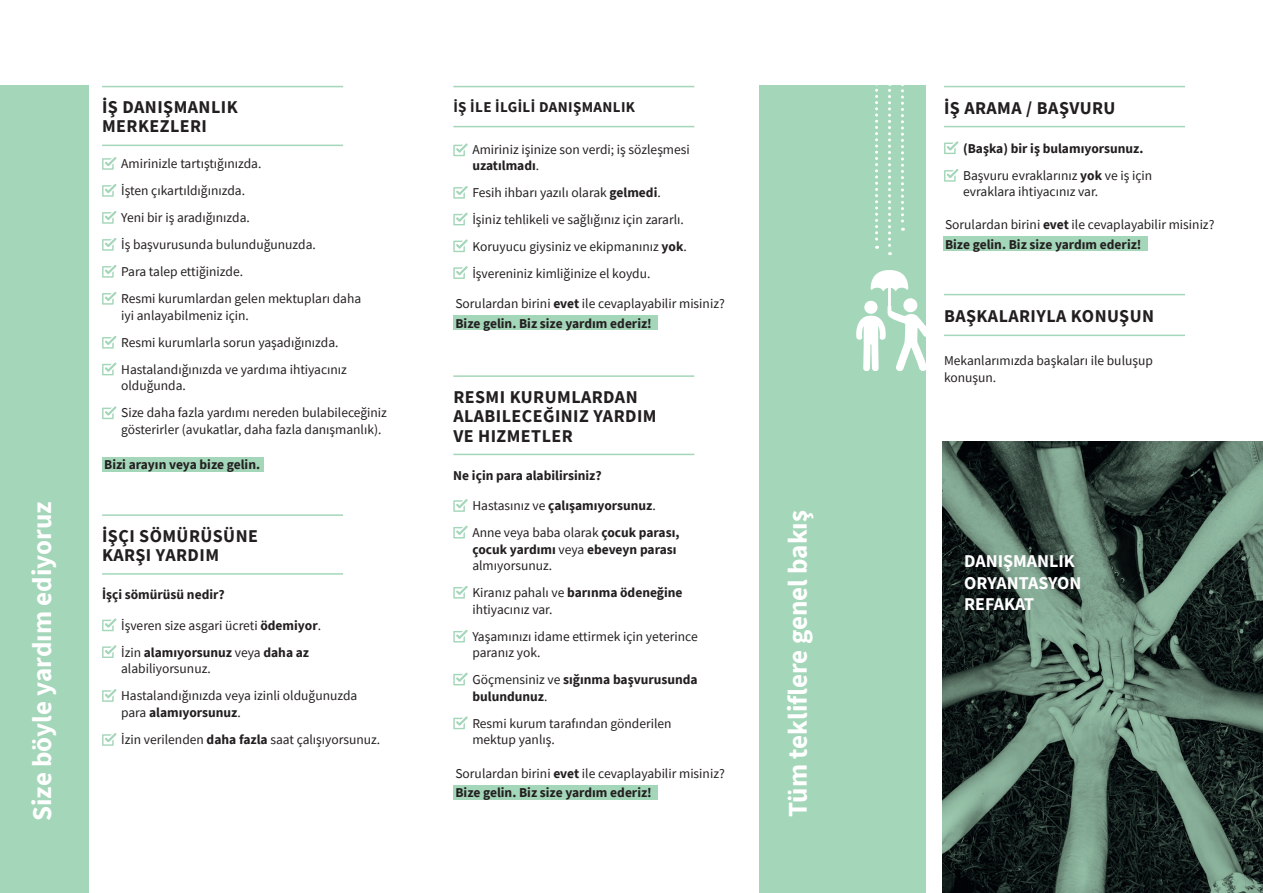
<style>
.page{position:relative;width:1263px;height:893px;background:#fff}
.page>*{position:absolute;margin:0;border:0;box-sizing:border-box;transform-origin:0 0}
.t1{font:700 27px "Source Sans Pro";color:#fff}
.t2{font:700 18px/19.5px "Source Sans Pro";letter-spacing:.025em;color:#231f20}
.t3{font:700 18px/21.6px "Source Sans Pro";color:#fff}
.t4{font:700 15px "Source Sans Pro";letter-spacing:.025em;color:#231f20}
.t5{font:13.5px/27px "Source Sans Pro";color:#231f20}
.t6{font:700 13.5px/16.5px "Source Sans Pro";color:#231f20}
.s1{font-weight:700}
.s2{font-weight:400}
</style>
<div class="page">
<div style="left:0;top:86px;width:88px;height:807px;background:#a4d6b9"></div>
<div style="left:759px;top:86px;width:166px;height:807px;background:#a4d6b9"></div>
<hr style="left:102px;top:86px;width:241px;height:1px;background:#a4d6b9">
<hr style="left:102px;top:514px;width:241px;height:2px;background:#a4d6b9">
<hr style="left:453px;top:375px;width:241px;height:2px;background:#a4d6b9">
<hr style="left:453px;top:86px;width:241px;height:1px;background:#a4d6b9">
<hr style="left:944px;top:86px;width:241px;height:1px;background:#a4d6b9">
<hr style="left:944px;top:294px;width:241px;height:1px;background:#a4d6b9">
<hr style="left:102px;top:145px;width:241px;height:1px;background:#a4d6b9">
<hr style="left:102px;top:573px;width:241px;height:2px;background:#a4d6b9">
<hr style="left:453px;top:454px;width:241px;height:1px;background:#a4d6b9">
<hr style="left:453px;top:126px;width:241px;height:1px;background:#a4d6b9">
<hr style="left:944px;top:126px;width:241px;height:1px;background:#a4d6b9">
<hr style="left:944px;top:335px;width:241px;height:1px;background:#a4d6b9">
<div style="left:102px;top:458px;width:162px;height:14px;background:#a4d6b9"></div>
<div style="left:453px;top:316px;width:204px;height:14px;background:#a4d6b9"></div>
<div style="left:943px;top:237px;width:204px;height:14px;background:#a4d6b9"></div>
<div style="left:453px;top:785px;width:204px;height:15px;background:#a4d6b9"></div>
<svg style="left:856px;top:270px;width:70px;height:103px"></svg>
<svg style="left:888px;top:85px;width:3px;height:170px"></svg>
<svg style="left:875px;top:85px;width:3px;height:164px"></svg>
<svg style="left:901px;top:85px;width:3px;height:146px"></svg>
<svg style="left:102px;top:157px;width:14px;height:13px"></svg>
<svg style="left:453px;top:143px;width:15px;height:13px"></svg>
<svg style="left:944px;top:141px;width:14px;height:13px"></svg>
<svg style="left:102px;top:238px;width:14px;height:13px"></svg>
<svg style="left:102px;top:336px;width:14px;height:13px"></svg>
<svg style="left:102px;top:362px;width:14px;height:13px"></svg>
<svg style="left:453px;top:266px;width:15px;height:13px"></svg>
<svg style="left:453px;top:499px;width:15px;height:13px"></svg>
<svg style="left:453px;top:526px;width:15px;height:12px"></svg>
<svg style="left:453px;top:586px;width:15px;height:13px"></svg>
<svg style="left:453px;top:630px;width:15px;height:12px"></svg>
<svg style="left:453px;top:672px;width:15px;height:13px"></svg>
<svg style="left:453px;top:716px;width:15px;height:13px"></svg>
<svg style="left:102px;top:184px;width:14px;height:13px"></svg>
<svg style="left:102px;top:265px;width:14px;height:13px"></svg>
<svg style="left:453px;top:239px;width:15px;height:13px"></svg>
<svg style="left:102px;top:406px;width:14px;height:13px"></svg>
<svg style="left:102px;top:211px;width:14px;height:13px"></svg>
<svg style="left:453px;top:186px;width:15px;height:13px"></svg>
<svg style="left:944px;top:169px;width:14px;height:13px"></svg>
<svg style="left:453px;top:213px;width:15px;height:12px"></svg>
<svg style="left:102px;top:292px;width:14px;height:13px"></svg>
<svg style="left:102px;top:618px;width:14px;height:13px"></svg>
<svg style="left:102px;top:645px;width:14px;height:13px"></svg>
<svg style="left:102px;top:689px;width:14px;height:13px"></svg>
<svg style="left:102px;top:733px;width:14px;height:13px"></svg>
<img style="left:943px;top:442px;width:320px;height:451px">
<h2 class="t2" style="left:102px;top:97px;width:137px">İŞ DANIŞMANLIK<br>MERKEZLERI</h2>
<p class="t5" style="left:121px;top:150px;width:241px">Amirinizle tartıştığınızda.<br>İşten çıkartıldığınızda.<br>Yeni bir iş aradığınızda.<br>İş başvurusunda bulunduğunuzda.<br>Para talep ettiğinizde.<br>Resmi kurumlardan gelen mektupları daha</p>
<p class="t5" style="left:121px;top:302px;width:227px">iyi anlayabilmeniz için.<br>Resmi kurumlarla sorun yaşadığınızda.<br>Hastalandığınızda ve yardıma ihtiyacınız</p>
<p class="t5" style="left:121px;top:372px;width:267px">olduğunda.<br>Size daha fazla yardımı nereden bulabileceğiniz</p>
<p class="t5" style="left:121px;top:416px;width:262px">gösterirler (avukatlar, daha fazla danışmanlık).</p>
<p class="t6" style="left:104px;top:456px;width:157px">Bizi arayın veya bize gelin.</p>
<p class="t4" style="left:453px;top:97px;width:183px">İŞ İLE İLGİLİ DANIŞMANLIK</p>
<h2 class="t2" style="left:944px;top:98px;width:173px">İŞ ARAMA / BAŞVURU</h2>
<p class="t5" style="left:472px;top:141px;width:219px;line-height:16.5px">Amiriniz işinize son verdi; iş sözleşmesi <span class="s1">uzatılmadı</span>.</p>
<p class="t5" style="left:472px;top:179px;width:216px">Fesih ihbarı yazılı olarak <span class="s1">gelmedi</span>.<br>İşiniz tehlikeli ve sağlığınız için zararlı.<br>Koruyucu giysiniz ve ekipmanınız <span class="s1">yok</span>.<br>İşvereniniz kimliğinize el koydu.</p>
<p class="t5" style="left:455px;top:294px;width:271px;line-height:19.5px">Sorulardan birini <span class="s1">evet</span> ile cevaplayabilir misiniz?<br><span class="s1">Bize gelin. Biz size yardım ederiz!</span></p>
<h2 class="t2" style="left:453px;top:386px;width:205px">RESMI KURUMLARDAN<br>ALABILECEĞINIZ YARDIM<br>VE HIZMETLER</h2>
<p class="t6" style="left:453px;top:467px;width:150px">Ne için para alabilirsiniz?</p>
<p class="t6" style="left:963px;top:134px;width:191px;line-height:27px">(Başka) bir iş bulamıyorsunuz.<br><span class="s2">Başvuru evraklarınız</span> yok <span class="s2">ve iş için</span></p>
<p class="t5" style="left:963px;top:178px;width:137px">evraklara ihtiyacınız var.</p>
<p class="t5" style="left:945px;top:215px;width:271px;line-height:19.5px">Sorulardan birini <span class="s1">evet</span> ile cevaplayabilir misiniz?<br><span class="s1">Bize gelin. Biz size yardım ederiz!</span></p>
<h2 class="t2" style="left:944px;top:306px;width:212px">BAŞKALARIYLA KONUŞUN</h2>
<p class="t5" style="left:944px;top:352px;width:210px;line-height:16.5px">Mekanlarımızda başkaları ile buluşup konuşun.</p>
<p class="t5" style="left:472px;top:492px;width:209px">Hastasınız ve <span class="s1">çalışamıyorsunuz</span>.<br>Anne veya baba olarak <span class="s1">çocuk parası,</span></p>
<p class="t6" style="left:472px;top:541px;width:206px">çocuk yardımı <span class="s2">veya</span> ebeveyn parası <span class="s2">almıyorsunuz.</span></p>
<p class="t5" style="left:472px;top:584px;width:212px;line-height:16.5px">Kiranız pahalı ve <span class="s1">barınma ödeneğine </span>ihtiyacınız var.</p>
<p class="t5" style="left:472px;top:628px;width:227px;line-height:16.5px">Yaşamınızı idame ettirmek için yeterince paranız yok.</p>
<p class="t6" style="left:472px;top:671px;width:227px"><span class="s2">Göçmensiniz ve</span> sığınma başvurusunda bulundunuz<span class="s2">.</span></p>
<p class="t5" style="left:472px;top:715px;width:201px;line-height:16.5px">Resmi kurum tarafından gönderilen mektup yanlış.</p>
<h1 class="t1" style="left:24px;top:821px;width:321px;rotate:-90deg">Size böyle yardım ediyoruz</h1>
<h1 class="t1" style="left:780px;top:816px;width:308px;rotate:-90deg">Tüm tekliflere genel bakış</h1>
<h2 class="t2" style="left:102px;top:525px;width:157px">İŞÇI SÖMÜRÜSÜNE<br>KARŞI YARDIM</h2>
<p class="t6" style="left:102px;top:586px;width:124px">İşçi sömürüsü nedir?</p>
<p class="t5" style="left:121px;top:612px;width:201px">İşveren size asgari ücreti <span class="s1">ödemiyor</span>.<br>İzin <span class="s1">alamıyorsunuz</span> veya <span class="s1">daha az</span></p>
<p class="t5" style="left:121px;top:655px;width:238px">alabiliyorsunuz.<br>Hastalandığınızda veya izinli olduğunuzda</p>
<p class="t5" style="left:121px;top:699px;width:261px">para <span class="s1">alamıyorsunuz</span>.<br>İzin verilenden <span class="s1">daha fazla</span> saat çalışıyorsunuz.</p>
<p class="t5" style="left:455px;top:763px;width:271px;line-height:19.5px">Sorulardan birini <span class="s1">evet</span> ile cevaplayabilir misiniz?<br><span class="s1">Bize gelin. Biz size yardım ederiz!</span></p>
<h2 class="t3" style="left:964px;top:550px;width:119px">DANIŞMANLIK<br>ORYANTASYON<br>REFAKAT</h2>
</div>
